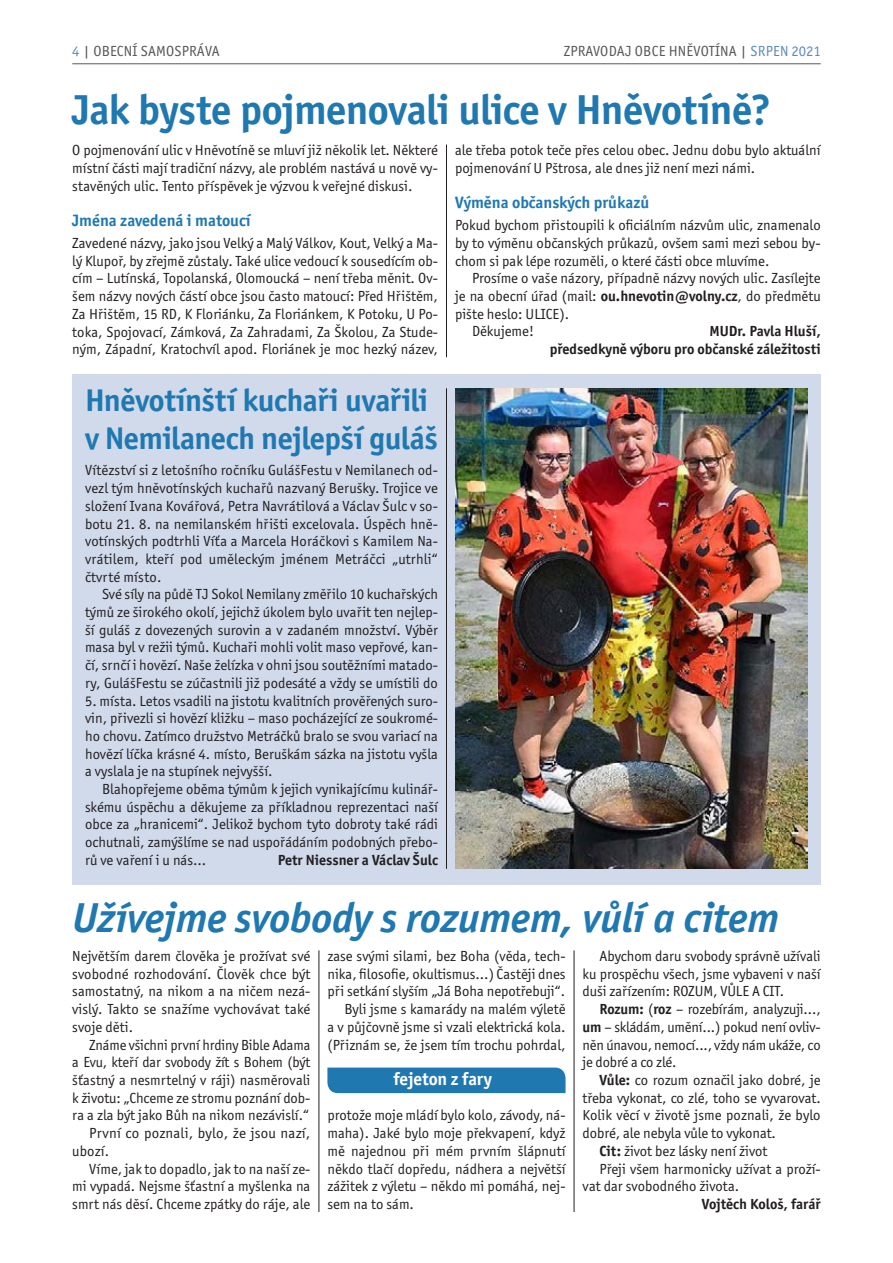
<style>
.page{position:relative;width:893px;height:1263px;background:#fff}
.page>*{position:absolute;margin:0;border:0;box-sizing:border-box;transform-origin:0 0}
.t1{font:700 42px "Officina Sans Itc TOT";letter-spacing:-.01em;color:#2078b1}
.t2{font:italic 700 42px "Officina Sans Itc TOT";letter-spacing:-.01em;color:#2078b1}
.t3{font:700 31.5px/37.8px "Officina Sans Itc TOT";letter-spacing:-.015em;color:#2078b1}
.t4{font:700 18px "Officina Sans Itc TOT";letter-spacing:-.005em;color:#fff}
.t5{font:700 16.5px "Officina Sans Itc TOT";color:#2078b1}
.t6{font:14.7px/17.7px "Officina Sans Itc TOT";color:#231f20;text-align:justify}
.t7{font:700 14.7px/17.7px "Officina Sans Itc TOT";color:#231f20;text-align:right}
.t8{font:14.7px "Officina Sans Itc TOT";letter-spacing:.015em;color:#57585a}
.s1{color:#5c8abd}
.s2{font-weight:700}
</style>
<div class="page">
<div style="left:72px;top:374px;width:749px;height:510px;background:#d0daeb"></div>
<hr style="left:72px;top:63px;width:749px;height:1px;background:#57585a">
<hr style="left:319px;top:950px;width:1px;height:262px;background:#231f20">
<hr style="left:574px;top:950px;width:1px;height:262px;background:#231f20">
<img style="left:455px;top:388px;width:353px;height:481px">
<div style="left:327px;top:1067px;width:239px;height:26px;background:#2078b1"></div>
<hr style="left:446px;top:145px;width:1px;height:212px;background:#231f20">
<hr style="left:446px;top:388px;width:1px;height:481px;background:#231f20">
<p class="t8" style="left:72px;top:43px;width:149px"><span class="s1">4</span> | OBECNÍ SAMOSPRÁVA</p>
<p class="t8" style="left:564px;top:43px;width:258px">ZPRAVODAJ OBCE HNĚVOTÍNA | <span class="s1">SRPEN 2021</span></p>
<h1 class="t1" style="left:72px;top:84px;width:700px">Jak byste pojmenovali ulice v Hněvotíně?</h1>
<p class="t6" style="left:72px;top:142px;width:367px">O pojmenování ulic v Hněvotíně se mluví již několik let. Některé místní části mají tradiční názvy, ale problém nastává u nově vy&shy;stavěných ulic. Tento příspěvek je výzvou k veřejné diskusi.</p>
<p class="t5" style="left:72px;top:210px;width:180px">Jména zavedená i matoucí</p>
<p class="t6" style="left:72px;top:234px;width:367px">Zavedené názvy, jako jsou Velký a Malý Válkov, Kout, Velký a Ma&shy;lý Klupoř, by zřejmě zůstaly. Také ulice vedoucí k sousedícím ob&shy;cím – Lutínská, Topolanská, Olomoucká – není třeba měnit. Ov&shy;šem názvy nových částí obce jsou často matoucí: Před Hřištěm, Za Hřištěm, 15 RD, K Floriánku, Za Floriánkem, K Potoku, U Po&shy;toka, Spojovací, Zámková, Za Zahradami, Za Školou, Za Stude&shy;ným, Západní, Kratochvíl apod. Floriánek je moc hezký název,</p>
<h2 class="t3" style="left:85px;top:381px;width:354px">Hněvotínští kuchaři uvařili v Nemilanech nejlepší guláš</h2>
<p class="t6" style="left:85px;top:462px;width:354px">Vítězství si z letošního ročníku GulášFestu v Nemilanech od&shy;vezl tým hněvotínských kuchařů nazvaný Berušky. Trojice ve složení Ivana Kovářová, Petra Navrátilová a Václav Šulc v so&shy;botu 21. 8. na nemilanském hřišti excelovala. Úspěch hně&shy;votínských podtrhli Víťa a Marcela Horáčkovi s Kamilem Na&shy;vrátilem, kteří pod uměleckým jménem Metráčci „utrhli“ čtvrté místo.</p>
<p class="t6" style="left:85px;top:586px;width:354px;text-indent:17px">Své síly na půdě TJ Sokol Nemilany změřilo 10 kuchařských týmů ze širokého okolí, jejichž úkolem bylo uvařit ten nejlep&shy;ší guláš z dovezených surovin a v zadaném množství. Výběr masa byl v režii týmů. Kuchaři mohli volit maso vepřové, kan&shy;čí, srnčí i hovězí. Naše želízka v ohni jsou soutěžními matado&shy;ry, GulášFestu se zúčastnili již podesáté a vždy se umístili do</p>
<p class="t6" style="left:85px;top:692px;width:354px">5. místa. Letos vsadili na jistotu kvalitních prověřených suro&shy;vin, přivezli si hovězí kližku – maso pocházející ze soukromé&shy;ho chovu. Zatímco družstvo Metráčků bralo se svou variací na hovězí líčka krásné 4. místo, Beruškám sázka na jistotu vyšla a vyslala je na stupínek nejvyšší.</p>
<p class="t6" style="left:85px;top:780px;width:354px;text-indent:17px">Blahopřejeme oběma týmům k jejich vynikajícímu kulinář&shy;skému úspěchu a děkujeme za příkladnou reprezentaci naší obce za „hranicemi“. Jelikož bychom tyto dobroty také rádi ochutnali, zamýšlíme se nad uspořádáním podobných přebo&shy;rů ve vaření i u nás…</p>
<p class="t7" style="left:278px;top:851px;width:162px">Petr Niessner a Václav Šulc</p>
<p class="t6" style="left:455px;top:142px;width:367px">ale třeba potok teče přes celou obec. Jednu dobu bylo aktuální pojmenování U Pštrosa, ale dnes již není mezi námi.</p>
<p class="t5" style="left:455px;top:192px;width:196px">Výměna občanských průkazů</p>
<p class="t6" style="left:455px;top:217px;width:367px">Pokud bychom přistoupili k oficiálním názvům ulic, znamenalo by to výměnu občanských průkazů, ovšem sami mezi sebou by&shy;chom si pak lépe rozuměli, o které části obce mluvíme.</p>
<p class="t6" style="left:472px;top:270px;width:350px">Prosíme o vaše názory, případně názvy nových ulic. Zasílejte</p>
<p class="t6" style="left:455px;top:287px;width:367px">je na obecní úřad (mail: <span class="s2">ou.hnevotin@volny.cz</span>, do předmětu</p>
<p class="t6" style="left:455px;top:305px;width:116px">pište heslo: ULICE).</p>
<p class="t6" style="left:472px;top:323px;width:63px">Děkujeme!</p>
<p class="t7" style="left:550px;top:322px;width:272px">MUDr. Pavla Hluší,<br>předsedkyně výboru pro občanské záležitosti</p>
<h1 class="t2" style="left:72px;top:892px;width:708px">Užívejme svobody s rozumem, vůlí a citem</h1>
<p class="t6" style="left:583px;top:947px;width:240px;text-indent:17px">Abychom daru svobody správně užívali ku prospěchu všech, jsme vybaveni v naší duši zařízením: ROZUM, VŮLE A CIT.</p>
<p class="t6" style="left:583px;top:1000px;width:240px;text-indent:17px"><span class="s2">Rozum:</span> (<span class="s2">roz</span> – rozebírám, analyzuji…, <span class="s2">um</span> – skládám, umění...) pokud není ovliv&shy;něn únavou, nemocí..., vždy nám ukáže, co je dobré a co zlé.</p>
<p class="t6" style="left:600px;top:1071px;width:223px"><span class="s2">Vůle:</span> co rozum označil jako dobré, je</p>
<p class="t6" style="left:583px;top:1089px;width:240px">třeba vykonat, co zlé, toho se vyvarovat.</p>
<p class="t6" style="left:583px;top:1107px;width:240px">Kolik věcí v životě jsme poznali, že bylo</p>
<p class="t6" style="left:583px;top:1124px;width:195px">dobré, ale nebyla vůle to vykonat.</p>
<p class="t6" style="left:600px;top:1142px;width:169px"><span class="s2">Cit:</span> život bez lásky není život</p>
<p class="t6" style="left:600px;top:1160px;width:223px">Přeji všem harmonicky užívat a proží-</p>
<p class="t6" style="left:583px;top:1177px;width:158px">vat dar svobodného života.</p>
<p class="t7" style="left:702px;top:1195px;width:120px">Vojtěch Kološ, farář</p>
<p class="t6" style="left:327px;top:947px;width:240px;text-align:right">zase svými silami, bez Boha (věda, tech&shy;nika, filosofie, okultismus…) Častěji dnes při setkání slyším „Já Boha nepotřebuji“.<br>Byli jsme s kamarády na malém výletě<br>a v půjčovně jsme si vzali elektrická kola. (Přiznám se, že jsem tím trochu pohrdal,</p>
<p class="t6" style="left:72px;top:947px;width:240px">Největším darem člověka je prožívat své svobodné rozhodování. Člověk chce být samostatný, na nikom a na ničem nezá&shy;vislý. Takto se snažíme vychovávat také svoje děti.</p>
<p class="t6" style="left:89px;top:1036px;width:223px">Známe všichni první hrdiny Bible Adama</p>
<p class="t6" style="left:72px;top:1053px;width:240px">a Evu, kteří dar svobody žít s Bohem (být</p>
<p class="t6" style="left:72px;top:1071px;width:240px">šťastný a nesmrtelný v ráji) nasměrovali</p>
<p class="t6" style="left:72px;top:1089px;width:240px">k životu: „Chceme ze stromu poznání dob-</p>
<p class="t6" style="left:72px;top:1107px;width:238px">ra a zla být jako Bůh na nikom nezávislí.“</p>
<p class="t6" style="left:89px;top:1124px;width:223px">První co poznali, bylo, že jsou nazí,</p>
<p class="t6" style="left:72px;top:1142px;width:38px">ubozí.</p>
<p class="t6" style="left:89px;top:1160px;width:223px">Víme, jak to dopadlo, jak to na naší ze-</p>
<p class="t6" style="left:72px;top:1177px;width:240px">mi vypadá. Nejsme šťastní a myšlenka na</p>
<p class="t6" style="left:72px;top:1195px;width:240px">smrt nás děsí. Chceme zpátky do ráje, ale</p>
<p class="t4" style="left:393px;top:1067px;width:100px">fejeton z fary</p>
<p class="t6" style="left:327px;top:1107px;width:240px">protože moje mládí bylo kolo, závody, ná&shy;maha). Jaké bylo moje překvapení, když mě najednou při mém prvním šlápnutí někdo tlačí dopředu, nádhera a největší zážitek z výletu – někdo mi pomáhá, nej&shy;sem na to sám.</p>
</div>
